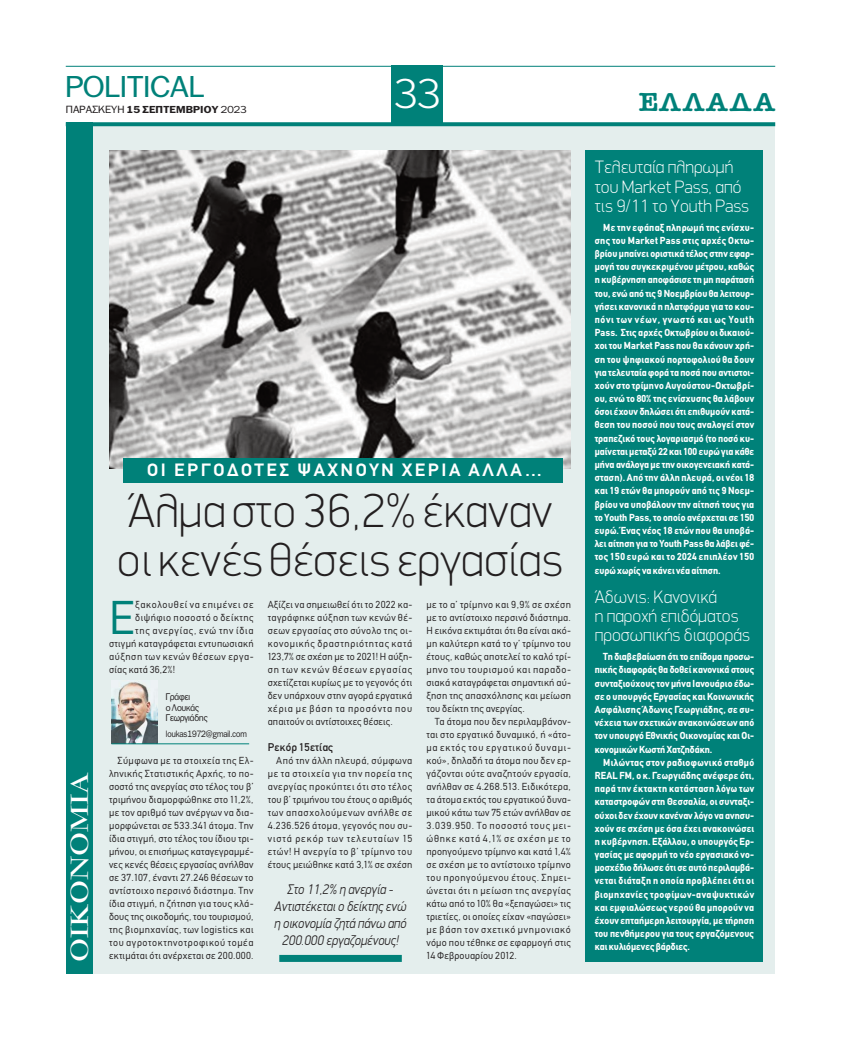
<style>
.page{position:relative;width:841px;height:1039px;background:#fff}
.page>*{position:absolute;margin:0;border:0;box-sizing:border-box;transform-origin:0 0}
.t1{font:100 48px/49px "PF Din Display";color:#231f20}
.t2{font:46.5px "CF Din";color:#008179}
.t3{font:300 40px "PF Franklin Gothic";color:#fff}
.t4{font:29px "PF Franklin Gothic";color:#008179;scale:1.1 1}
.t5{font:700 27.2px "PF Garamond Classic";color:#fff;scale:1.17 1}
.t6{font:26px "American Type ITC Hel Dm Bd";letter-spacing:.07em;color:#008179;scale:1.06 1}
.t7{font:100 18px/19.2px "PF Din Display";color:#fff}
.t8{font:700 18px "PF Din Text";letter-spacing:.135em;color:#fff;scale:1.05 1}
.t9{font:italic 300 14px/17px "PF Din Display";color:#231f20;text-align:center;scale:.9 1}
.t10{font:11px "CF Din";letter-spacing:.015em;color:#231f20}
.t11{font:10px/13px "CF Din";letter-spacing:.025em;color:#231f20;text-align:justify}
.t12{font:700 10px/13.2px "CF Din";letter-spacing:.01em;color:#fff;text-align:justify;scale:.95 1}
.t13{font:10px "CF Din";letter-spacing:.06em;color:#231f20}
.t14{font:10px "CF Din";letter-spacing:.065em;color:#231f20}
.t15{font:10px "CF Din";letter-spacing:.05em;color:#231f20}
.t16{font:10px "CF Din";letter-spacing:.075em;color:#231f20}
.t17{font:700 9.7px "PF Franklin Gothic";letter-spacing:.01em;color:#231f20;scale:1.1 1}
.t18{font:9.3px/10.4px "PF Franklin Gothic";color:#231f20;scale:.95 1}
.t19{font:8.8px "PF Franklin Gothic";color:#231f20;scale:.89 1}
.s1{font-weight:400;font-size:10px}
.s2{font-weight:400}
</style>
<div class="page">
<div style="left:88px;top:125px;width:686px;height:849px;background:#e4eeed"></div>
<img style="left:109px;top:151px;width:461px;height:317px">
<hr style="left:66px;top:66px;width:708px;height:1px;background:#008179">
<svg style="left:92px;top:122px;width:682px;height:4px;background:#0f8880"></svg>
<div style="left:391px;top:66px;width:51px;height:60px;background:#008179"></div>
<div style="left:66px;top:122px;width:26px;height:852px;background:#008179"></div>
<div style="left:279px;top:954px;width:122px;height:7px;background:#008179"></div>
<div style="left:123px;top:458px;width:439px;height:24px;background:#008179"></div>
<div style="left:585px;top:151px;width:177px;height:810px;background:#008179"></div>
<img style="left:111px;top:680px;width:46px;height:63px">
<hr style="left:111px;top:743px;width:138px;height:1px;background:#008179">
<h3 class="t4" style="left:66px;top:70px;width:127px">ΡOLITICAL</h3>
<h3 class="t3" style="left:393px;top:71px;width:48px">33</h3>
<p class="t17" style="left:66px;top:104px;width:166px"><span class="s1">ΠΑΡΑΣΚΕΥΗ</span> 15 ΣΕΠΤΕΜΒΡΙΟΥ <span class="s2">2023</span></p>
<h3 class="t5" style="left:66px;top:961px;width:164px;rotate:-90deg">ΟΙΚΟΝΟΜΙΑ</h3>
<h3 class="t8" style="left:147px;top:459px;width:377px">ΟΙ ΕΡΓΟΔΟΤΕΣ ΨΑΧΝΟΥΝ ΧΕΡΙΑ ΑΛΛΑ…</h3>
<h1 class="t1" style="left:117px;top:486px;width:447px">Άλμα στο 36,2% έκαναν οι κενές θέσεις εργασίας</h1>
<h2 class="t2" style="left:109px;top:600px;width:27px">Ε</h2>
<p class="t14" style="left:135px;top:600px;width:120px">ξακολουθεί να επιμένει σε</p>
<p class="t15" style="left:135px;top:613px;width:120px">διψήφιο ποσοστό ο δείκτης</p>
<p class="t16" style="left:135px;top:626px;width:120px">της ανεργίας, ενώ την ίδια</p>
<p class="t11" style="left:109px;top:638px;width:146px">στιγμή καταγράφεται εντυπωσιακή</p>
<p class="t13" style="left:109px;top:652px;width:146px">αύξηση των κενών θέσεων εργα-</p>
<p class="t11" style="left:109px;top:664px;width:67px">σίας κατά 36,2%!</p>
<p class="t18" style="left:166px;top:692px;width:46px">Γράφει<br>ο Λουκάς<br>Γεωργιάδης</p>
<p class="t19" style="left:166px;top:729px;width:92px">loukas1972@gmail.com</p>
<p class="t11" style="left:109px;top:755px;width:146px;text-indent:9px">Σύμφωνα με τα στοιχεία της Ελ&shy;ληνικής Στατιστικής Αρχής, το πο&shy;σοστό της ανεργίας στο τέλος του β’ τριμήνου διαμορφώθηκε στο 11,2%, με τον αριθμό των ανέργων να δια&shy;μορφώνεται σε 533.341 άτομα. Την ίδια στιγμή, στο τέλος του ίδιου τρι&shy;μήνου, οι επισήμως καταγεγραμμέ&shy;νες κενές θέσεις εργασίας ανήλθαν σε 37.107, έναντι 27.246 θέσεων το αντίστοιχο περσινό διάστημα. Την ίδια στιγμή, η ζήτηση για τους κλά&shy;δους της οικοδομής, του τουρισμού, της βιομηχανίας, των logistics και του αγροτοκτηνοτροφικού τομέα εκτιμάται ότι ανέρχεται σε 200.000.</p>
<p class="t11" style="left:267px;top:599px;width:146px">Αξίζει να σημειωθεί ότι το 2022 κα&shy;ταγράφηκε αύξηση των κενών θέ&shy;σεων εργασίας στο σύνολο της οι&shy;κονομικής δραστηριότητας κατά 123,7% σε σχέση με το 2021! Η αύξη&shy;ση των κενών θέσεων εργασίας σχετίζεται κυρίως με το γεγονός ότι δεν υπάρχουν στην αγορά εργατικά χέρια με βάση τα προσόντα που απαιτούν οι αντίστοιχες θέσεις.</p>
<p class="t10" style="left:267px;top:743px;width:67px">Ρεκόρ 15ετίας</p>
<p class="t11" style="left:267px;top:755px;width:146px;text-indent:9px">Από την άλλη πλευρά, σύμφωνα με τα στοιχεία για την πορεία της ανεργίας προκύπτει ότι στο τέλος του β’ τριμήνου του έτους ο αριθμός των απασχολούμενων ανήλθε σε 4.236.526 άτομα, γεγονός που συ&shy;νιστά ρεκόρ των τελευταίων 15 ετών! Η ανεργία το β’ τρίμηνο του έτους μειώθηκε κατά 3,1% σε σχέση</p>
<h3 class="t9" style="left:274px;top:882px;width:148px">Στο 11,2% η ανεργία -<br>Αντιστέκεται ο δείκτης ενώ η οικονομία ζητά πάνω από<br>200.000 εργαζομένους!</h3>
<p class="t11" style="left:426px;top:599px;width:146px">με το α’ τρίμηνο και 9,9% σε σχέση με το αντίστοιχο περσινό διάστημα.<br>Η εικόνα εκτιμάται ότι θα είναι ακό&shy;μη καλύτερη κατά το γ’ τρίμηνο του έτους, καθώς αποτελεί το καλό τρί&shy;μηνο του τουρισμού και παραδο&shy;σιακά καταγράφεται σημαντική αύ&shy;ξηση της απασχόλησης και μείωση του δείκτη της ανεργίας.</p>
<p class="t11" style="left:426px;top:716px;width:146px;text-indent:9px">Τα άτομα που δεν περιλαμβάνον&shy;ται στο εργατικό δυναμικό, ή «άτο&shy;μα εκτός του εργατικού δυναμι&shy;κού», δηλαδή τα άτομα που δεν ερ&shy;γάζονται ούτε αναζητούν εργασία, ανήλθαν σε 4.268.513. Ειδικότερα, τα άτομα εκτός του εργατικού δυνα&shy;μικού κάτω των 75 ετών ανήλθαν σε 3.039.950. Το ποσοστό τους μει&shy;ώθηκε κατά 4,1% σε σχέση με το προηγούμενο τρίμηνο και κατά 1,4% σε σχέση με το αντίστοιχο τρίμηνο του προηγούμενου έτους. Σημει&shy;ώνεται ότι η μείωση της ανεργίας κάτω από το 10% θα «ξεπαγώσει» τις τριετίες, οι οποίες είχαν «παγώσει» με βάση τον σχετικό μνημονιακό νόμο που τέθηκε σε εφαρμογή στις 14 Φεβρουαρίου 2012.</p>
<h3 class="t6" style="left:638px;top:87px;width:130px">ΕΛΛΑΔΑ</h3>
<h3 class="t7" style="left:594px;top:157px;width:156px">Τελευταία πληρωμή του Market Pass, από τις 9/11 το Υouth Pass</h3>
<p class="t12" style="left:594px;top:221px;width:169px;text-indent:9px">Με την εφάπαξ πληρωμή της ενίσχυ&shy;σης του Market Pass στις αρχές Οκτω&shy;βρίου μπαίνει οριστικά τέλος στην εφαρ&shy;μογή του συγκεκριμένου μέτρου, καθώς η κυβέρνηση αποφάσισε τη μη παράτασή του, ενώ από τις 9 Νοεμβρίου θα λειτουρ&shy;γήσει κανονικά η πλατφόρμα για το κου&shy;πόνι των νέων, γνωστό και ως Youth Pass. Στις αρχές Οκτωβρίου οι δικαιού&shy;χοι του Market Pass που θα κάνουν χρή&shy;ση του ψηφιακού πορτοφολιού θα δουν για τελευταία φορά τα ποσά που αντιστοι&shy;χούν στο τρίμηνο Αυγούστου-Οκτωβρί&shy;ου, ενώ το 80% της ενίσχυσης θα λάβουν όσοι έχουν δηλώσει ότι επιθυμούν κατά&shy;θεση του ποσού που τους αναλογεί στον τραπεζικό τους λογαριασμό (το ποσό κυ&shy;μαίνεται μεταξύ 22 και 100 ευρώ για κάθε μήνα ανάλογα με την οικογενειακή κατά&shy;σταση). Από την άλλη πλευρά, οι νέοι 18 και 19 ετών θα μπορούν από τις 9 Νοεμ&shy;βρίου να υποβάλουν την αίτησή τους για το Youth Pass, το οποίο ανέρχεται σε 150 ευρώ. Ένας νέος 18 ετών που θα υποβά&shy;λει αίτηση για το Youth Pass θα λάβει φέ&shy;τος 150 ευρώ και το 2024 επιπλέον 150 ευρώ χωρίς να κάνει νέα αίτηση.</p>
<h3 class="t7" style="left:594px;top:587px;width:157px">Άδωνις: Κανονικά<br>η παροχή επιδόματος προσωπικής διαφοράς</h3>
<p class="t12" style="left:594px;top:651px;width:169px;text-indent:9px">Τη διαβεβαίωση ότι το επίδομα προσω&shy;πικής διαφοράς θα δοθεί κανονικά στους συνταξιούχους τον μήνα Ιανουάριο έδω&shy;σε ο υπουργός Εργασίας και Κοινωνικής Ασφάλισης Άδωνις Γεωργιάδης, σε συ&shy;νέχεια των σχετικών ανακοινώσεων από τον υπουργό Εθνικής Οικονομίας και Οι&shy;κονομικών Κωστή Χατζηδάκη.</p>
<p class="t12" style="left:594px;top:756px;width:169px;text-indent:9px">Μιλώντας στον ραδιοφωνικό σταθμό REAL FM, ο κ. Γεωργιάδης ανέφερε ότι, παρά την έκτακτη κατάσταση λόγω των καταστροφών στη Θεσσαλία, οι συνταξι&shy;ούχοι δεν έχουν κανέναν λόγο να ανησυ&shy;χούν σε σχέση με όσα έχει ανακοινώσει η κυβέρνηση. Εξάλλου, ο υπουργός Ερ&shy;γασίας με αφορμή το νέο εργασιακό νο&shy;μοσχέδιο δήλωσε ότι σε αυτό περιλαμβά&shy;νεται διάταξη η οποία προβλέπει ότι οι βιομηχανίες τροφίμων-αναψυκτικών και εμφιαλώσεως νερού θα μπορούν να έχουν επταήμερη λειτουργία, με τήρηση του πενθήμερου για τους εργαζόμενους και κυλιόμενες βάρδιες.</p>
</div>
